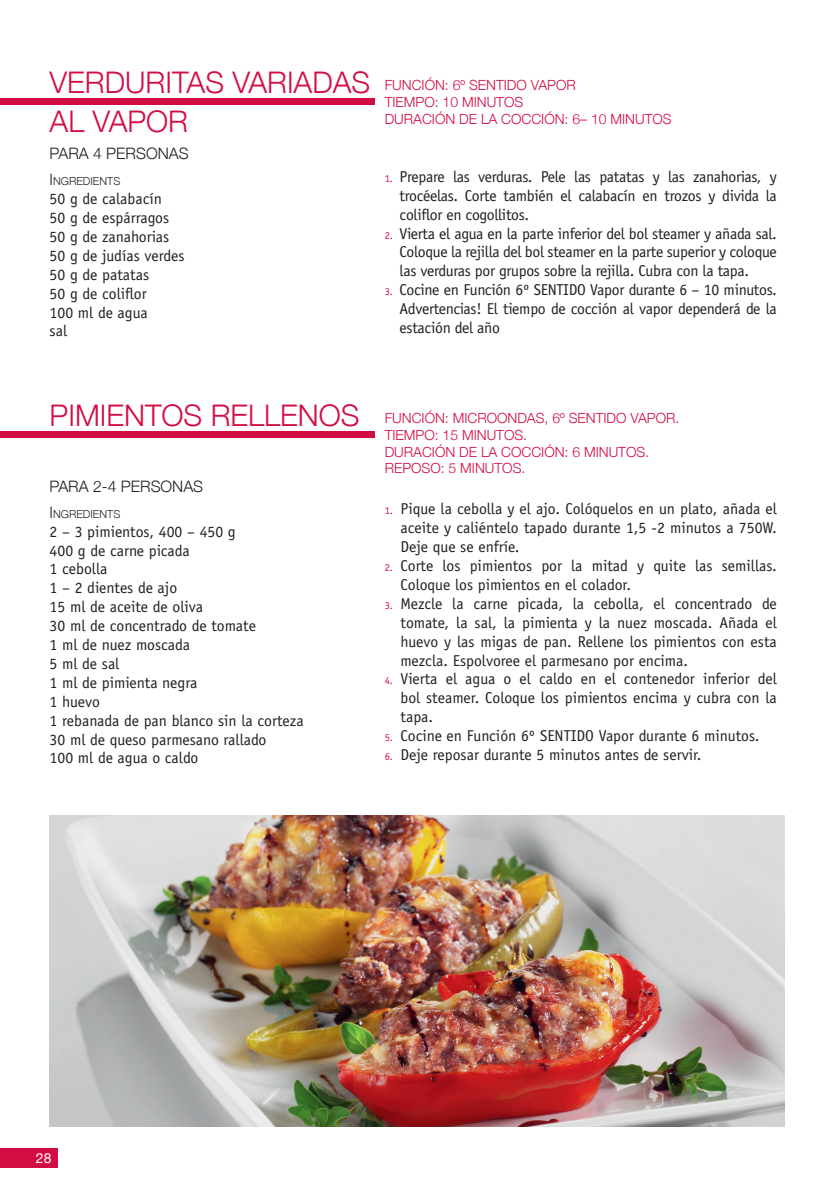
<style>
.page{position:relative;width:834px;height:1191px;background:#fff}
.page>*{position:absolute;margin:0;border:0;box-sizing:border-box;transform-origin:0 0}
.t1{font:300 29.75px/38.5px "Helvetica Neue";color:#d20d44}
.t2{font:15.75px/18.9px "Officina Sans";color:#231f20;text-align:justify}
.t3{font:300 15.75px "Helvetica Neue";color:#231f20}
.t4{font:300 14px/16.8px "Helvetica Neue";color:#d20d44}
.t5{font:14px "Helvetica Neue";color:#fff}
.t6{font:300 11.03px "Helvetica Neue";color:#231f20}
.s1{font-size:15.75px}
.s2{font-size:10.5px;color:#d20d44}
</style>
<div class="page">
<div style="left:0;top:1147px;width:58px;height:20px;background:#d20d44"></div>
<div style="left:0;top:99px;width:375px;height:6px;background:#d20d44"></div>
<div style="left:0;top:431px;width:375px;height:6px;background:#d20d44"></div>
<img style="left:50px;top:815px;width:734px;height:311px">
<h1 class="t1" style="left:50px;top:63px;width:322px">VERDURITAS VARIADAS<br>AL VAPOR</h1>
<p class="t3" style="left:50px;top:144px;width:140px">PARA 4 PERSONAS</p>
<p class="t6" style="left:50px;top:174px;width:72px"><span class="s1">I</span>NGREDIENTS</p>
<p class="t2" style="left:50px;top:191px;width:136px;text-align:left">50 g de calabacín<br>50 g de espárragos<br>50 g de zanahorias<br>50 g de judías verdes<br>50 g de patatas<br>50 g de coliflor<br>100 ml de agua<br>sal</p>
<p class="t4" style="left:384px;top:77px;width:288px">FUNCIÓN: 6º SENTIDO VAPOR<br>TIEMPO: 10 MINUTOS<br>DURACIÓN DE LA COCCIÓN: 6– 10 MINUTOS</p>
<p class="t2" style="left:399px;top:168px;width:379px;text-indent:-15px"><span class="s2">1.</span> Prepare las verduras. Pele las patatas y las zanahorias, y trocéelas. Corte también el calabacín en trozos y divida la coliflor en cogollitos.</p>
<p class="t2" style="left:399px;top:225px;width:379px;text-indent:-15px"><span class="s2">2.</span> Vierta el agua en la parte inferior del bol steamer y añada sal.<br>Coloque la rejilla del bol steamer en la parte superior y coloque las verduras por grupos sobre la rejilla. Cubra con la tapa.</p>
<p class="t2" style="left:399px;top:282px;width:379px;text-indent:-15px"><span class="s2">3.</span> Cocine en Función 6º SENTIDO Vapor durante 6 – 10 minutos.<br>Advertencias! El tiempo de cocción al vapor dependerá de la estación del año</p>
<h1 class="t1" style="left:50px;top:395px;width:311px">PIMIENTOS RELLENOS</h1>
<p class="t3" style="left:50px;top:476px;width:155px">PARA 2-4 PERSONAS</p>
<p class="t6" style="left:50px;top:507px;width:72px"><span class="s1">I</span>NGREDIENTS</p>
<p class="t2" style="left:50px;top:523px;width:255px;text-align:left">2 – 3 pimientos, 400 – 450 g<br>400 g de carne picada<br>1 cebolla<br>1 – 2 dientes de ajo<br>15 ml de aceite de oliva<br>30 ml de concentrado de tomate<br>1 ml de nuez moscada<br>5 ml de sal<br>1 ml de pimienta negra<br>1 huevo<br>1 rebanada de pan blanco sin la corteza<br>30 ml de queso parmesano rallado<br>100 ml de agua o caldo</p>
<p class="t4" style="left:384px;top:409px;width:296px">FUNCIÓN: MICROONDAS, 6º SENTIDO VAPOR.<br>TIEMPO: 15 MINUTOS.<br>DURACIÓN DE LA COCCIÓN: 6 MINUTOS.<br>REPOSO: 5 MINUTOS.</p>
<p class="t2" style="left:400px;top:501px;width:378px;text-indent:-16px"><span class="s2">1.</span> Pique la cebolla y el ajo. Colóquelos en un plato, añada el aceite y caliéntelo tapado durante 1,5 -2 minutos a 750W.<br>Deje que se enfríe.</p>
<p class="t2" style="left:400px;top:557px;width:378px;text-indent:-16px"><span class="s2">2.</span> Corte los pimientos por la mitad y quite las semillas.<br>Coloque los pimientos en el colador.</p>
<p class="t2" style="left:400px;top:595px;width:378px;text-indent:-16px"><span class="s2">3.</span> Mezcle la carne picada, la cebolla, el concentrado de tomate, la sal, la pimienta y la nuez moscada. Añada el huevo y las migas de pan. Rellene los pimientos con esta mezcla. Espolvoree el parmesano por encima.</p>
<p class="t2" style="left:400px;top:671px;width:378px;text-indent:-16px"><span class="s2">4.</span> Vierta el agua o el caldo en el contenedor inferior del bol steamer. Coloque los pimientos encima y cubra con la tapa.</p>
<p class="t2" style="left:384px;top:727px;width:376px"><span class="s2">5.</span> Cocine en Función 6º SENTIDO Vapor durante 6 minutos.</p>
<p class="t2" style="left:384px;top:746px;width:318px"><span class="s2">6.</span> Deje reposar durante 5 minutos antes de servir.</p>
<p class="t5" style="left:36px;top:1149px;width:17px">28</p>
</div>
